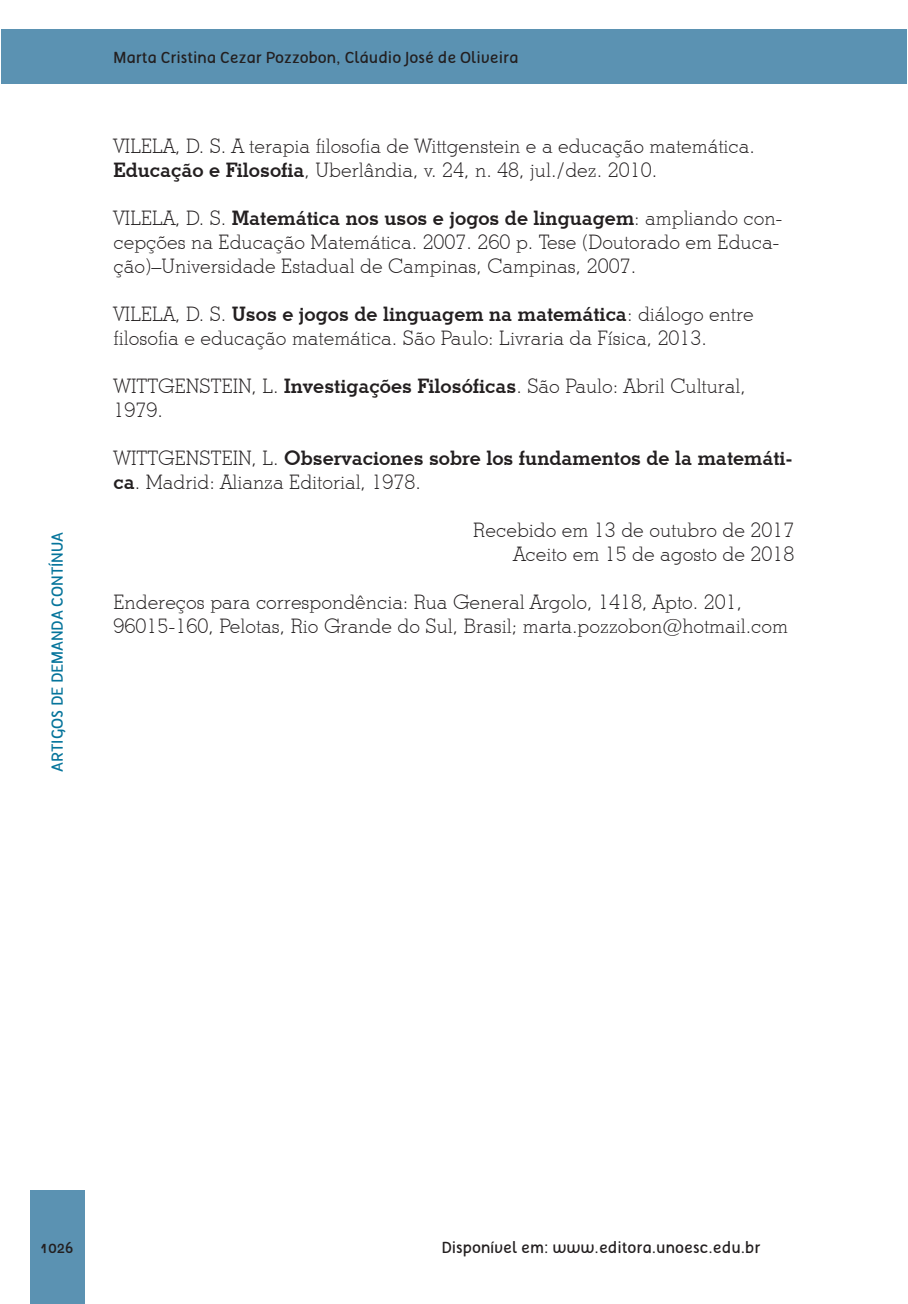
<style>
.page{position:relative;width:908px;height:1304px;background:#fff}
.page>*{position:absolute;margin:0;border:0;box-sizing:border-box;transform-origin:0 0}
.Referências{font:300 20px/24px "Stymie BT";color:#231f20}
.Referências-2{font:700 20px/24px "Stymie BT";color:#231f20}
.t1{font:16px "Tellural";color:#231f20}
.t2{font:16px "Tellural";color:#05749b}
.s1{font-weight:700}
.s2{font-weight:300}
</style>
<div class="page">
<div style="left:1px;top:29px;width:905px;height:55px;background:#5b92b2"></div>
<div style="left:30px;top:1191px;width:55px;height:113px;background:#5b92b2"></div>
<p class="t2" style="left:48px;top:772px;width:241px;rotate:-90deg">ARTIGOS DE DEMANDA CONTÍNUA</p>
<p class="t1" style="left:113px;top:48px;width:406px">Marta Cristina Cezar Pozzobon, Cláudio José de Oliveira</p>
<p class="Referências" style="left:113px;top:133px;width:642px">VILELA, D. S. A terapia filosofia de Wittgenstein e a educação matemática.<br><span class="s1">Educação e Filosofia</span>, Uberlândia, v. 24, n. 48, jul./dez. 2010.</p>
<p class="Referências" style="left:113px;top:205px;width:670px">VILELA, D. S. <span class="s1">Matemática nos usos e jogos de linguagem</span>: ampliando con&shy;cepções na Educação Matemática. 2007. 260 p. Tese (Doutorado em Educa&shy;ção)–Universidade Estadual de Campinas, Campinas, 2007.</p>
<p class="Referências" style="left:113px;top:301px;width:641px">VILELA, D. S. <span class="s1">Usos e jogos de linguagem na matemática</span>: diálogo entre filosofia e educação matemática. São Paulo: Livraria da Física, 2013.</p>
<p class="Referências" style="left:113px;top:373px;width:633px">WITTGENSTEIN, L. <span class="s1">Investigações Filosóficas</span>. São Paulo: Abril Cultural,<br>1979.</p>
<p class="Referências-2" style="left:113px;top:445px;width:680px"><span class="s2">WITTGENSTEIN, L.</span> Observaciones sobre los fundamentos de la matemáti&shy;ca<span class="s2">. Madrid: Alianza Editorial, 1978.</span></p>
<p class="Referências" style="left:473px;top:517px;width:322px">Recebido em 13 de outubro de 2017</p>
<p class="Referências" style="left:513px;top:541px;width:282px">Aceito em 15 de agosto de 2018</p>
<p class="Referências" style="left:113px;top:589px;width:675px">Endereços para correspondência: Rua General Argolo, 1418, Apto. 201,<br>96015-160, Pelotas, Rio Grande do Sul, Brasil; marta.pozzobon@hotmail.com</p>
<p class="t1" style="left:40px;top:1239px;width:35px">1026</p>
<p class="t1" style="left:441px;top:1239px;width:320px">Disponível em: www.editora.unoesc.edu.br</p>
</div>
